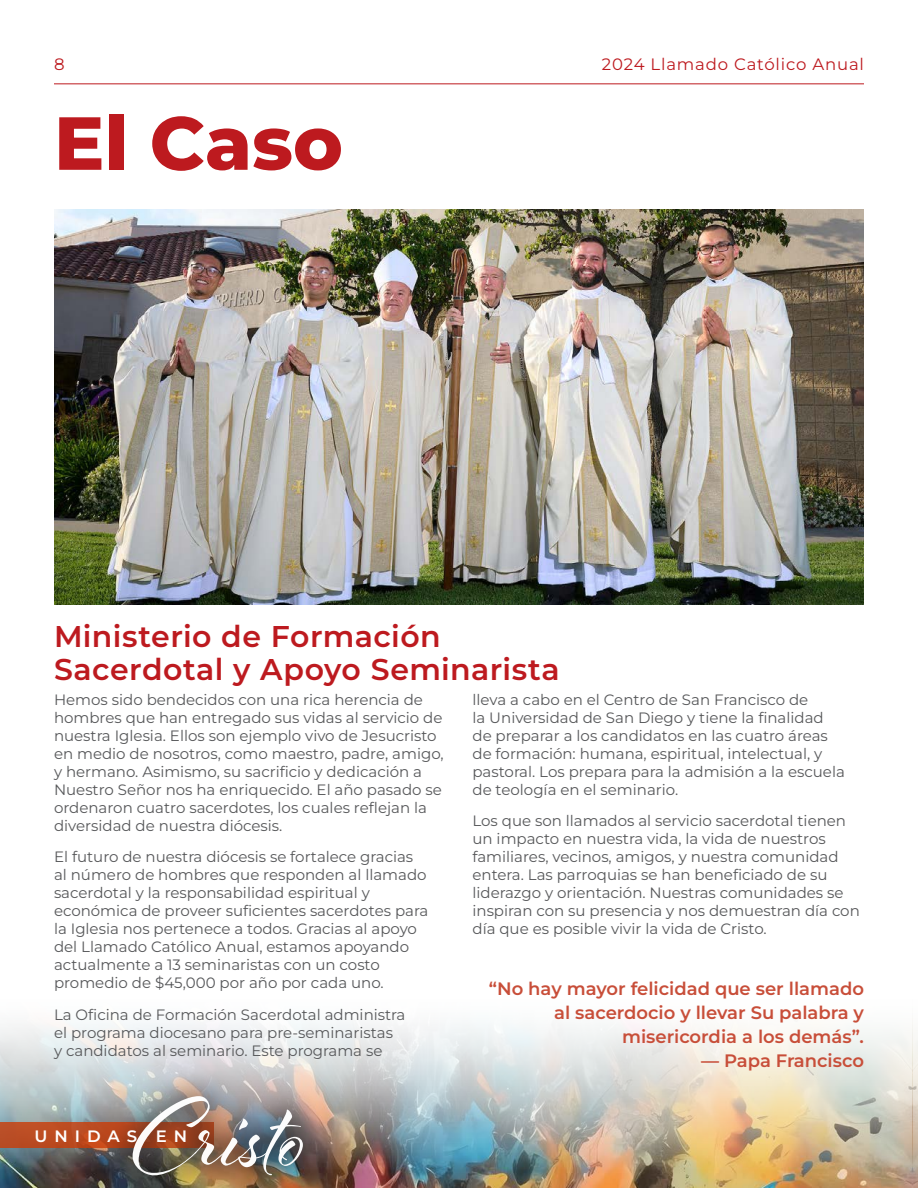
<style>
.page{position:relative;width:918px;height:1188px;background:#fff}
.page>*{position:absolute;margin:0;border:0;box-sizing:border-box;transform-origin:0 0}
.t1{font:104.85px "Al Fresco";color:#fff}
.the_Case{font:800 75px "Montserrat";color:#bd1a1f}
.sub_head{font:600 30px/33px "Montserrat";letter-spacing:.015em;color:#bd1a1f}
.bible_verse{font:600 18px/24px "Montserrat";color:#c84e39;text-align:right}
.t2{font:16.5px "Montserrat";letter-spacing:.05em;color:#bd1a1f}
.t3{font:600 16.5px "Montserrat";letter-spacing:.425em;color:#fff}
.small_body{font:15px/18px "Montserrat";color:#57585a}
</style>
<div class="page">
<hr style="left:54px;top:83px;width:810px;height:1px;background:#bd1a1f">
<img style="left:0;top:1021px;width:918px;height:167px">
<svg style="left:0;top:1122px;width:105px;height:25px;background:#bc4c21"></svg>
<div style="left:105px;top:1069px;width:225px;height:119px;background:#231f20;opacity:.75"></div>
<img style="left:54px;top:210px;width:810px;height:395px">
<p class="t2" style="left:54px;top:53px;width:12px">8</p>
<p class="t2" style="left:602px;top:53px;width:264px">2024 Llamado Católico Anual</p>
<p class="the_Case" style="left:54px;top:88px;width:290px">El Caso</p>
<p class="sub_head" style="left:54px;top:618px;width:507px">Ministerio de Formación<br>Sacerdotal y Apoyo Seminarista</p>
<p class="small_body" style="left:54px;top:690px;width:391px">Hemos sido bendecidos con una rica herencia de hombres que han entregado sus vidas al servicio de nuestra Iglesia. Ellos son ejemplo vivo de Jesucristo en medio de nosotros, como maestro, padre, amigo, y hermano. Asimismo, su sacrificio y dedicación a Nuestro Señor nos ha enriquecido. El año pasado se ordenaron cuatro sacerdotes, los cuales reflejan la diversidad de nuestra diócesis.</p>
<p class="small_body" style="left:54px;top:847px;width:376px">El futuro de nuestra diócesis se fortalece gracias al número de hombres que responden al llamado sacerdotal y la responsabilidad espiritual y económica de proveer suficientes sacerdotes para la Iglesia nos pertenece a todos. Gracias al apoyo del Llamado Católico Anual, estamos apoyando actualmente a 13 seminaristas con un costo promedio de $45,000 por año por cada uno.</p>
<p class="small_body" style="left:54px;top:1005px;width:353px">La Oficina de Formación Sacerdotal administra el programa diocesano para pre-seminaristas<br>y candidatos al seminario. Este programa se</p>
<p class="small_body" style="left:472px;top:690px;width:374px">lleva a cabo en el Centro de San Francisco de<br>la Universidad de San Diego y tiene la finalidad de preparar a los candidatos en las cuatro áreas de formación: humana, espiritual, intelectual, y pastoral. Los prepara para la admisión a la escuela de teología en el seminario.</p>
<p class="small_body" style="left:472px;top:811px;width:389px">Los que son llamados al servicio sacerdotal tienen un impacto en nuestra vida, la vida de nuestros familiares, vecinos, amigos, y nuestra comunidad entera. Las parroquias se han beneficiado de su liderazgo y orientación. Nuestras comunidades se inspiran con su presencia y nos demuestran día con día que es posible vivir la vida de Cristo.</p>
<p class="bible_verse" style="left:489px;top:975px;width:377px">“No hay mayor felicidad que ser llamado al sacerdocio y llevar Su palabra y misericordia a los demás”.</p>
<p class="bible_verse" style="left:701px;top:1047px;width:164px">— Papa Francisco</p>
<h1 class="t1" style="left:133px;top:1067px;width:177px">Cristo</h1>
<p class="t3" style="left:34px;top:1124px;width:154px">UNIDAS EN</p>
</div>
